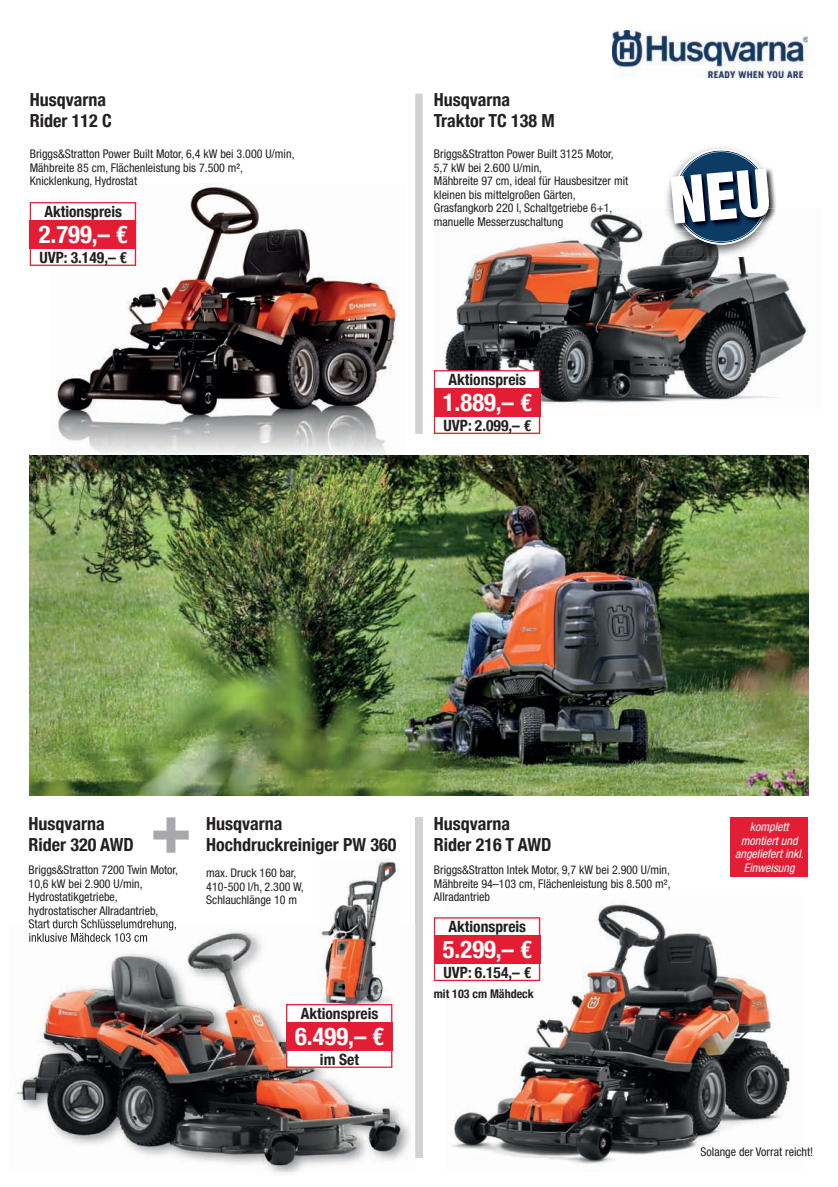
<style>
.page{position:relative;width:838px;height:1187px;background:#fff}
.page>*{position:absolute;margin:0;border:0;box-sizing:border-box;transform-origin:0 0}
.t1{font:75px "Impact";color:#a8a9ad}
.t2{font:700 condensed 24.6px "Helvetica Neue";color:#fff}
.t3{font:700 condensed 18px/21px "Helvetica Neue";color:#231f20}
.t4{font:700 condensed 15.6px "Helvetica Neue";color:#231f20}
.t5{font:condensed 12px/13.5px "Helvetica Neue";color:#231f20}
.t6{font:italic condensed 12px/13.5px "Helvetica Neue";color:#fff;text-align:center}
.t7{font:700 condensed 12px "Helvetica Neue";color:#231f20}
</style>
<div class="page">
<div style="left:415px;top:94px;width:8px;height:340px;background:#d1d2d4"></div>
<div style="left:415px;top:816px;width:8px;height:341px;background:#d1d2d4"></div>
<img style="left:445px;top:904px;width:345px;height:260px">
<img style="left:445px;top:213px;width:363px;height:196px">
<img style="left:51px;top:184px;width:346px;height:271px">
<img style="left:612px;top:30px;width:195px;height:48px">
<img style="left:30px;top:455px;width:778px;height:340px">
<img style="left:663px;top:188px;width:113px;height:69px">
<img style="left:668px;top:185px;width:1px;height:23px">
<img style="left:668px;top:208px;width:1px;height:23px">
<svg style="left:669px;top:147px;width:108px;height:101px"></svg>
<div style="left:30px;top:203px;width:105px;height:62px;background:#fff"></div>
<div style="left:30px;top:202px;width:106px;height:64px;border:1px solid #e41d35"></div>
<div style="left:30px;top:220px;width:106px;height:29px;background:#e41d35"></div>
<div style="left:434px;top:371px;width:105px;height:62px;background:#fff"></div>
<div style="left:434px;top:370px;width:106px;height:64px;border:1px solid #e41d35"></div>
<div style="left:434px;top:388px;width:106px;height:29px;background:#e41d35"></div>
<img style="left:16px;top:930px;width:395px;height:241px">
<img style="left:29px;top:924px;width:147px;height:4px">
<img style="left:30px;top:928px;width:146px;height:2px">
<img style="left:29px;top:932px;width:118px;height:9px">
<img style="left:318px;top:859px;width:82px;height:148px">
<div style="left:287px;top:1004px;width:105px;height:63px;background:#fff"></div>
<div style="left:286px;top:1003px;width:106px;height:64px;border:1px solid #e41d35"></div>
<div style="left:286px;top:1022px;width:106px;height:28px;background:#e41d35"></div>
<div style="left:730px;top:816px;width:78px;height:60px;background:#e41d35"></div>
<div style="left:434px;top:917px;width:105px;height:63px;background:#fff"></div>
<div style="left:434px;top:917px;width:106px;height:64px;border:1px solid #e41d35"></div>
<div style="left:434px;top:935px;width:106px;height:29px;background:#e41d35"></div>
<h3 class="t3" style="left:30px;top:88px;width:83px">Husqvarna<br>Rider 112 C</h3>
<p class="t5" style="left:30px;top:147px;width:266px">Briggs&amp;Stratton Power Built Motor, 6,4 kW bei 3.000 U/min,<br>Mähbreite 85 cm, Flächenleistung bis 7.500 m²,<br>Knicklenkung, Hydrostat</p>
<h3 class="t4" style="left:44px;top:199px;width:79px">Aktionspreis</h3>
<h2 class="t2" style="left:39px;top:213px;width:91px">2.799,– €</h2>
<h3 class="t4" style="left:39px;top:244px;width:89px">UVP: 3.149,– €</h3>
<h3 class="t3" style="left:434px;top:88px;width:122px">Husqvarna<br>Traktor TC 138 M</h3>
<p class="t5" style="left:434px;top:147px;width:196px">Briggs&amp;Stratton Power Built 3125 Motor, 5,7 kW bei 2.600 U/min,<br>Mähbreite 97 cm, ideal für Hausbesitzer mit kleinen bis mittelgroßen Gärten, Grasfangkorb 220 l, Schaltgetriebe 6+1, manuelle Messerzuschaltung</p>
<h3 class="t4" style="left:448px;top:367px;width:79px">Aktionspreis</h3>
<h2 class="t2" style="left:443px;top:381px;width:91px">1.889,– €</h2>
<h3 class="t4" style="left:443px;top:412px;width:89px">UVP: 2.099,– €</h3>
<h3 class="t3" style="left:29px;top:811px;width:107px">Husqvarna<br>Rider 320 AWD</h3>
<p class="t5" style="left:29px;top:863px;width:151px">Briggs&amp;Stratton 7200 Twin Motor,<br>10,6 kW bei 2.900 U/min,<br>Hydrostatikgetriebe, hydrostatischer Allradantrieb,<br>Start durch Schlüsselumdrehung,</p>
<h1 class="t1" style="left:151px;top:777px;width:41px">+</h1>
<h3 class="t3" style="left:206px;top:811px;width:192px">Husqvarna<br>Hochdruckreiniger PW 360</h3>
<p class="t5" style="left:206px;top:866px;width:99px">max. Druck 160 bar,<br>410-500 l/h, 2.300 W,<br>Schlauchlänge 10 m</p>
<h3 class="t4" style="left:301px;top:1000px;width:79px">Aktionspreis</h3>
<h2 class="t2" style="left:295px;top:1015px;width:91px">6.499,– €</h2>
<h3 class="t4" style="left:320px;top:1046px;width:41px">im Set</h3>
<h3 class="t3" style="left:434px;top:811px;width:119px">Husqvarna<br>Rider 216 T AWD</h3>
<p class="t5" style="left:434px;top:863px;width:238px;text-align:justify">Briggs&amp;Stratton Intek Motor, 9,7 kW bei 2.900 U/min, Mähbreite 94–103 cm, Flächenleistung bis 8.500 m², Allradantrieb</p>
<h3 class="t4" style="left:448px;top:913px;width:79px">Aktionspreis</h3>
<h2 class="t2" style="left:443px;top:928px;width:91px">5.299,– €</h2>
<h3 class="t4" style="left:443px;top:959px;width:89px">UVP: 6.154,– €</h3>
<p class="t7" style="left:434px;top:983px;width:101px">mit 103 cm Mähdeck</p>
<p class="t6" style="left:735px;top:819px;width:70px">komplett montiert und angeliefert inkl.<br>Einweisung</p>
<p class="t5" style="left:700px;top:1145px;width:114px">Solange der Vorrat reicht!</p>
</div>
